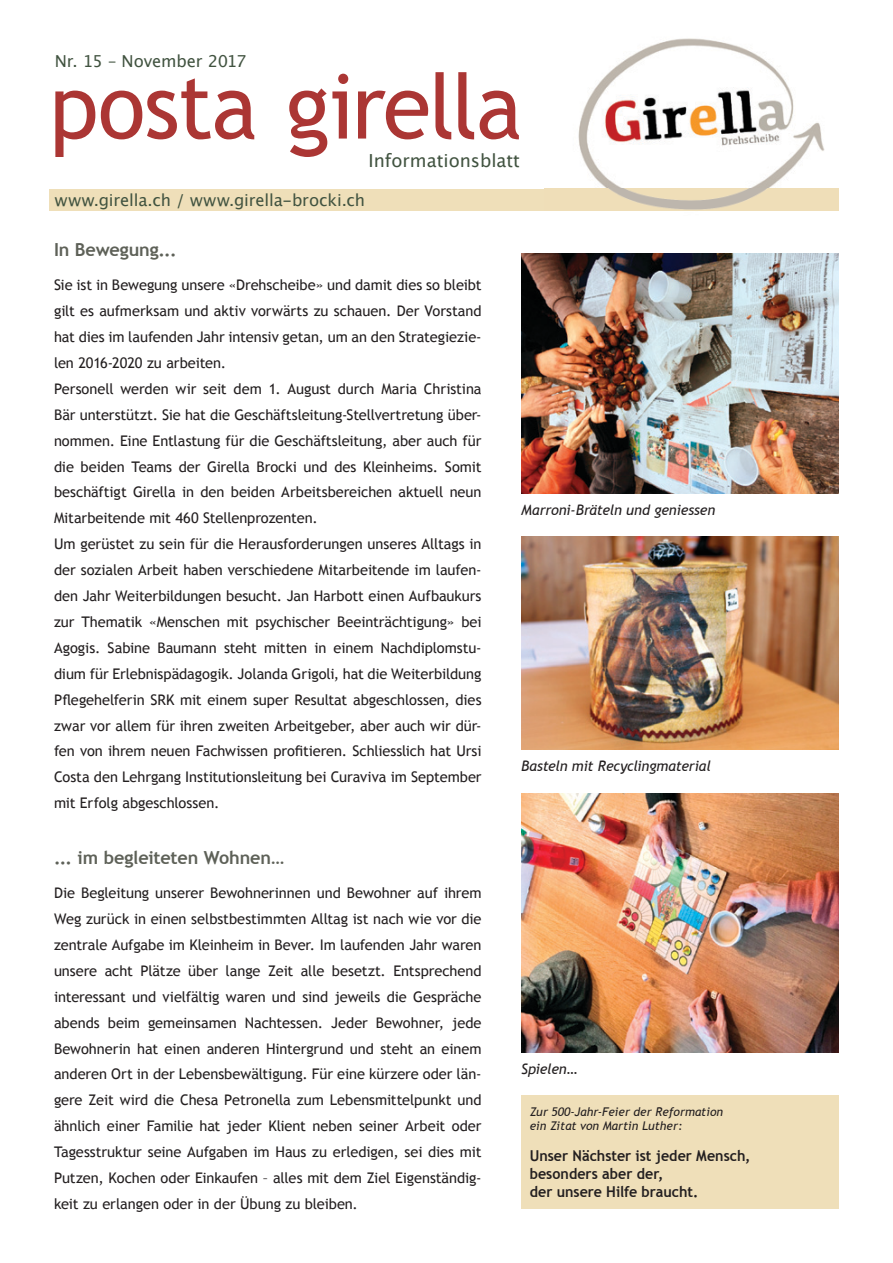
<style>
.page{position:relative;width:893px;height:1263px;background:#fff}
.page>*{position:absolute;margin:0;border:0;box-sizing:border-box;transform-origin:0 0}
.t1{font:90px "Trebuchet MS";letter-spacing:-.02em;color:#ab3634}
.t2{font:700 18px "Trebuchet MS";letter-spacing:-.01em;color:#5e6158}
.t3{font:18px "Lucida Grande";color:#415340}
.t4{font:16.5px "Lucida Grande";letter-spacing:-.01em;color:#415340}
.t5{font:700 15px/18px "Trebuchet MS";color:#231f20;scale:.95 1}
.t6{font:14.7px/26px "Trebuchet MS";letter-spacing:-.005em;color:#231f20}
.t7{font:italic 14.4px "Trebuchet MS";letter-spacing:-.01em;color:#231f20}
.t8{font:italic 12px/14.4px "Trebuchet MS";color:#231f20}
</style>
<div class="page">
<div style="left:50px;top:189px;width:789px;height:22px;background:#efdfb9"></div>
<div style="left:521px;top:1095px;width:318px;height:114px;background:#efdfb9"></div>
<img style="left:521px;top:253px;width:318px;height:241px">
<img style="left:521px;top:793px;width:318px;height:260px">
<img style="left:521px;top:536px;width:318px;height:214px">
<img style="left:544px;top:38px;width:295px;height:151px">
<img style="left:610px;top:189px;width:156px;height:21px">
<p class="t4" style="left:55px;top:52px;width:193px">Nr. 15 – November 2017</p>
<h1 class="t1" style="left:50px;top:54px;width:474px">posta girella</h1>
<p class="t3" style="left:369px;top:150px;width:153px">Informationsblatt</p>
<p class="t4" style="left:55px;top:191px;width:312px">www.girella.ch / www.girella-brocki.ch</p>
<p class="t2" style="left:54px;top:238px;width:124px">In Bewegung...</p>
<p class="t6" style="left:54px;top:272px;width:429px">Sie ist in Bewegung unsere «Drehscheibe» und damit dies so bleibt gilt es aufmerksam und aktiv vorwärts zu schauen. Der Vorstand hat dies im laufenden Jahr intensiv getan, um an den Strategiezie&shy;len 2016-2020 zu arbeiten.<br>Personell werden wir seit dem 1. August durch Maria Christina Bär unterstützt. Sie hat die Geschäftsleitung-Stellvertretung über&shy;nommen. Eine Entlastung für die Geschäftsleitung, aber auch für die beiden Teams der Girella Brocki und des Kleinheims. Somit beschäftigt Girella in den beiden Arbeitsbereichen aktuell neun Mitarbeitende mit 460 Stellenprozenten.<br>Um gerüstet zu sein für die Herausforderungen unseres Alltags in der sozialen Arbeit haben verschiedene Mitarbeitende im laufen&shy;den Jahr Weiterbildungen besucht. Jan Harbott einen Aufbaukurs zur Thematik «Menschen mit psychischer Beeinträchtigung» bei Agogis. Sabine Baumann steht mitten in einem Nachdiplomstu&shy;dium für Erlebnispädagogik. Jolanda Grigoli, hat die Weiterbildung Pflegehelferin SRK mit einem super Resultat abgeschlossen, dies zwar vor allem für ihren zweiten Arbeitgeber, aber auch wir dür&shy;fen von ihrem neuen Fachwissen profitieren. Schliesslich hat Ursi Costa den Lehrgang Institutionsleitung bei Curaviva im September mit Erfolg abgeschlossen.</p>
<p class="t2" style="left:54px;top:846px;width:232px">... im begleiteten Wohnen…</p>
<p class="t6" style="left:54px;top:880px;width:429px;text-align:justify">Die Begleitung unserer Bewohnerinnen und Bewohner auf ihrem Weg zurück in einen selbstbestimmten Alltag ist nach wie vor die zentrale Aufgabe im Kleinheim in Bever. Im laufenden Jahr waren unsere acht Plätze über lange Zeit alle besetzt. Entsprechend interessant und vielfältig waren und sind jeweils die Gespräche abends beim gemeinsamen Nachtessen. Jeder Bewohner, jede Bewohnerin hat einen anderen Hintergrund und steht an einem anderen Ort in der Lebensbewältigung. Für eine kürzere oder län&shy;gere Zeit wird die Chesa Petronella zum Lebensmittelpunkt und ähnlich einer Familie hat jeder Klient neben seiner Arbeit oder Tagesstruktur seine Aufgaben im Haus zu erledigen, sei dies mit Putzen, Kochen oder Einkaufen – alles mit dem Ziel Eigenständig&shy;keit zu erlangen oder in der Übung zu bleiben.</p>
<p class="t7" style="left:521px;top:501px;width:195px">Marroni-Bräteln und geniessen</p>
<p class="t7" style="left:521px;top:757px;width:191px">Basteln mit Recyclingmaterial</p>
<p class="t7" style="left:521px;top:1060px;width:58px">Spielen…</p>
<p class="t8" style="left:530px;top:1105px;width:195px">Zur 500-Jahr-Feier der Reformation ein Zitat von Martin Luther:</p>
<p class="t5" style="left:530px;top:1147px;width:234px">Unser Nächster ist jeder Mensch, besonders aber der,<br>der unsere Hilfe braucht.</p>
</div>
